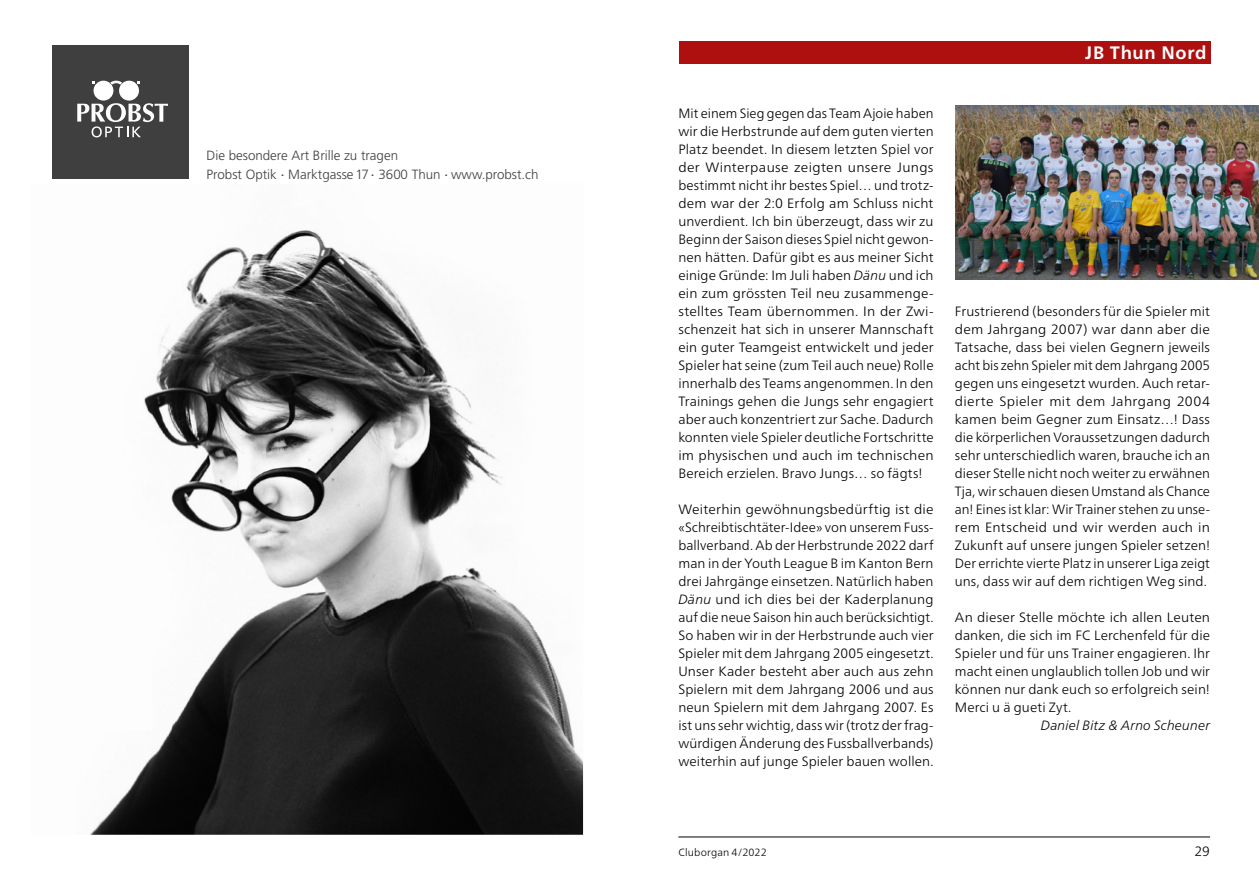
<style>
.page{position:relative;width:1259px;height:893px;background:#fff}
.page>*{position:absolute;margin:0;border:0;box-sizing:border-box;transform-origin:0 0}
.Kopfzeile_negativ{font:700 18px "Frutiger Neue LTW1 G";letter-spacing:.04em;color:#fff}
.GT{font:300 13.5px/18px "Frutiger Neue LTW1 G";letter-spacing:.005em;color:#000;text-align:justify}
.GT-2{font:italic 300 13.5px "Frutiger Neue LTW1 G";letter-spacing:.01em;color:#000}
.t1{font:300 13.35px/18.8px "Frutiger LT";color:#3e3f3e}
.t2{font:300 10.5px "Frutiger Neue LTW1 G";letter-spacing:.015em;color:#000}
.s1{font-style:italic}
</style>
<div class="page">
<hr style="left:678px;top:837px;width:532px;height:1px;background:#000">
<div style="left:679px;top:41px;width:531px;height:23px;background:#ad100f"></div>
<img style="left:955px;top:106px;width:304px;height:174px">
<svg style="left:52px;top:45px;width:531px;height:790px"></svg>
<p class="t1" style="left:207px;top:146px;width:333px">Die besondere Art Brille zu tragen<br>Probst Optik ■ Marktgasse 17 ■ 3600 Thun ■ www.probst.ch</p>
<p class="GT" style="left:678px;top:104px;width:257px">Mit einem Sieg gegen das Team Ajoie haben wir die Herbstrunde auf dem guten vierten Platz beendet. In diesem letzten Spiel vor der Winterpause zeigten unsere Jungs bestimmt nicht ihr bestes Spiel… und trotz&shy;dem war der 2:0 Erfolg am Schluss nicht unverdient. Ich bin überzeugt, dass wir zu Beginn der Saison dieses Spiel nicht gewon&shy;nen hätten. Dafür gibt es aus meiner Sicht einige Gründe: Im Juli haben <span class="s1">Dänu</span> und ich ein zum grössten Teil neu zusammenge&shy;stelltes Team übernommen. In der Zwi&shy;schenzeit hat sich in unserer Mannschaft ein guter Teamgeist entwickelt und jeder Spieler hat seine (zum Teil auch neue) Rolle innerhalb des Teams angenommen. In den Trainings gehen die Jungs sehr engagiert aber auch konzentriert zur Sache. Dadurch konnten viele Spieler deutliche Fortschritte im physischen und auch im technischen Bereich erzielen. Bravo Jungs... so fägts!</p>
<p class="GT" style="left:678px;top:500px;width:257px">Weiterhin gewöhnungsbedürftig ist die «Schreibtischtäter-Idee» von unserem Fuss&shy;ballverband. Ab der Herbstrunde 2022 darf man in der Youth League B im Kanton Bern drei Jahrgänge einsetzen. Natürlich haben <span class="s1">Dänu</span> und ich dies bei der Kaderplanung auf die neue Saison hin auch berücksichtigt.<br>So haben wir in der Herbstrunde auch vier Spieler mit dem Jahrgang 2005 eingesetzt.<br>Unser Kader besteht aber auch aus zehn Spielern mit dem Jahrgang 2006 und aus neun Spielern mit dem Jahrgang 2007. Es ist uns sehr wichtig, dass wir (trotz der frag&shy;würdigen Änderung des Fussballverbands) weiterhin auf junge Spieler bauen wollen.</p>
<p class="Kopfzeile_negativ" style="left:1085px;top:42px;width:123px">JB Thun Nord</p>
<p class="GT" style="left:955px;top:302px;width:257px">Frustrierend (besonders für die Spieler mit dem Jahrgang 2007) war dann aber die Tatsache, dass bei vielen Gegnern jeweils acht bis zehn Spieler mit dem Jahrgang 2005 gegen uns eingesetzt wurden. Auch retar&shy;dierte Spieler mit dem Jahrgang 2004 kamen beim Gegner zum Einsatz... ! Dass die körperlichen Voraussetzungen dadurch sehr unterschiedlich waren, brauche ich an dieser Stelle nicht noch weiter zu erwähnen Tja, wir schauen diesen Umstand als Chance an! Eines ist klar: Wir Trainer stehen zu unse&shy;rem Entscheid und wir werden auch in Zukunft auf unsere jungen Spieler setzen!<br>Der errichte vierte Platz in unserer Liga zeigt uns, dass wir auf dem richtigen Weg sind.</p>
<p class="GT" style="left:955px;top:608px;width:257px">An dieser Stelle möchte ich allen Leuten danken, die sich im FC Lerchenfeld für die Spieler und für uns Trainer engagieren. Ihr macht einen unglaublich tollen Job und wir können nur dank euch so erfolgreich sein!</p>
<p class="GT" style="left:955px;top:698px;width:118px">Merci u ä gueti Zyt.</p>
<p class="GT-2" style="left:1041px;top:717px;width:171px">Daniel Bitz &amp; Arno Scheuner</p>
<p class="t2" style="left:678px;top:846px;width:90px">Cluborgan 4/2022</p>
<p class="GT" style="left:1194px;top:843px;width:17px">29</p>
</div>
